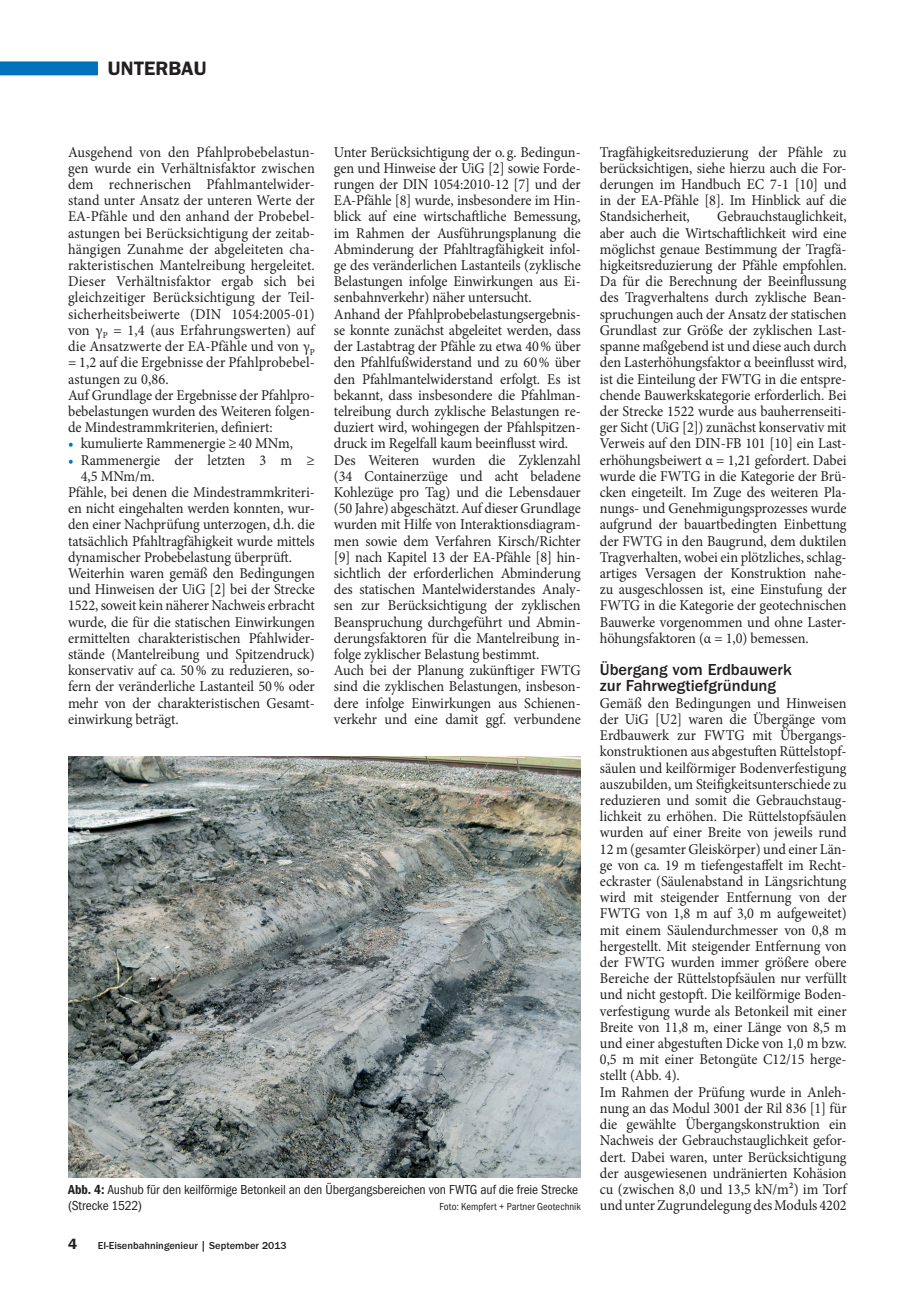
<style>
.page{position:relative;width:919px;height:1289px;background:#fff}
.page>*{position:absolute;margin:0;border:0;box-sizing:border-box;transform-origin:0 0}
.t1{font:600 19.5px "ITC Franklin Gothic Std";color:#231f20}
.CH_06_Z2{font:500 16.5px/15.8px "ITC Franklin Gothic Std";color:#231f20}
.BT_04_Fließtext{font:15px/16.2px "Minion Pro";letter-spacing:-.005em;color:#231f20;text-align:justify;scale:.95 1}
.BT_04a_Fließtext_Auf{font:15px/16.2px "Minion Pro";letter-spacing:-.005em;color:#231f20;scale:.95 1}
.t2{font:600 15px "ITC Franklin Gothic Std";color:#231f20}
.CA_08_BU{font:condensed 13.5px/16.2px "ITC Franklin Gothic Std";letter-spacing:-.005em;color:#231f20}
.t3{font:500 10.5px "ITC Franklin Gothic Std";color:#231f20}
.CA_08_BU-2{font:condensed 10.5px "ITC Franklin Gothic Std";letter-spacing:.005em;color:#231f20}
.s1{color:#0072bc}
.s2{font-family:"ITC Franklin Gothic Std Dm Cd";font-stretch:normal}
</style>
<div class="page">
<div style="left:0;top:62px;width:98px;height:13px;background:#0072bc"></div>
<img style="left:68px;top:756px;width:512px;height:421px">
<h1 class="t1" style="left:108px;top:57px;width:100px">UNTERBAU</h1>
<p class="BT_04_Fließtext" style="left:68px;top:144px;width:261px">Ausgehend von den Pfahlprobebelastun&shy;gen wurde ein Verhältnisfaktor zwischen dem rechnerischen Pfahlmantelwider&shy;stand unter Ansatz der unteren Werte der EA-Pfähle und den anhand der Probebel&shy;astungen bei Berücksichtigung der zeitab&shy;hängigen Zunahme der abgeleiteten cha&shy;rakteristischen Mantelreibung hergeleitet.<br>Dieser Verhältnisfaktor ergab sich bei gleichzeitiger Berücksichtigung der Teil&shy;sicherheitsbeiwerte (DIN 1054:2005-01) von γ<sub>P</sub> = 1,4 (aus Erfahrungswerten) auf die Ansatzwerte der EA-Pfähle und von γ<sub>P </sub>= 1,2 auf die Ergebnisse der Pfahlprobebel&shy;astungen zu 0,86.</p>
<p class="BT_04_Fließtext" style="left:68px;top:387px;width:261px">Auf Grundlage der Ergebnisse der Pfahlpro&shy;bebelastungen wurden des Weiteren folgen&shy;de Mindestrammkriterien, definiert:</p>
<p class="BT_04a_Fließtext_Auf" style="left:68px;top:435px;width:238px"><span class="s1">•</span> kumulierte Rammenergie ≥40 MNm,</p>
<p class="BT_04a_Fließtext_Auf" style="left:81px;top:451px;width:248px;text-indent:-13px"><span class="s1">•</span> Rammenergie der letzten 3 m ≥<br>4,5 MNm/m.</p>
<p class="BT_04_Fließtext" style="left:68px;top:484px;width:261px">Pfähle, bei denen die Mindestrammkriteri&shy;en nicht eingehalten werden konnten, wur&shy;den einer Nachprüfung unterzogen, d.h. die tatsächlich Pfahltragfähigkeit wurde mittels dynamischer Probebelastung überprüft.</p>
<p class="BT_04_Fließtext" style="left:68px;top:565px;width:261px">Weiterhin waren gemäß den Bedingungen und Hinweisen der UiG [2] bei der Strecke 1522, soweit kein näherer Nachweis erbracht wurde, die für die statischen Einwirkungen ermittelten charakteristischen Pfahlwider&shy;stände (Mantelreibung und Spitzendruck) konservativ auf ca. 50% zu reduzieren, so&shy;fern der veränderliche Lastanteil 50% oder mehr von der charakteristischen Gesamt&shy;einwirkung beträgt.</p>
<p class="BT_04_Fließtext" style="left:334px;top:144px;width:261px">Unter Berücksichtigung der o.g. Bedingun&shy;gen und Hinweise der UiG [2] sowie Forde&shy;rungen der DIN 1054:2010-12 [7] und der EA-Pfähle [8] wurde, insbesondere im Hin&shy;blick auf eine wirtschaftliche Bemessung, im Rahmen der Ausführungsplanung die Abminderung der Pfahltragfähigkeit infol&shy;ge des veränderlichen Lastanteils (zyklische Belastungen infolge Einwirkungen aus Ei&shy;senbahnverkehr) näher untersucht.</p>
<p class="BT_04_Fließtext" style="left:334px;top:306px;width:261px">Anhand der Pfahlprobebelastungsergebnis&shy;se konnte zunächst abgeleitet werden, dass der Lastabtrag der Pfähle zu etwa 40% über den Pfahlfußwiderstand und zu 60% über den Pfahlmantelwiderstand erfolgt. Es ist bekannt, dass insbesondere die Pfahlman&shy;telreibung durch zyklische Belastungen re&shy;duziert wird, wohingegen der Pfahlspitzen&shy;druck im Regelfall kaum beeinflusst wird.</p>
<p class="BT_04_Fließtext" style="left:334px;top:451px;width:261px">Des Weiteren wurden die Zyklenzahl (34 Containerzüge und acht beladene Kohlezüge pro Tag) und die Lebensdauer (50 Jahre) abgeschätzt. Auf dieser Grundlage wurden mit Hilfe von Interaktionsdiagram&shy;men sowie dem Verfahren Kirsch/Richter [9] nach Kapitel 13 der EA-Pfähle [8] hin&shy;sichtlich der erforderlichen Abminderung des statischen Mantelwiderstandes Analy&shy;sen zur Berücksichtigung der zyklischen Beanspruchung durchgeführt und Abmin&shy;derungsfaktoren für die Mantelreibung in&shy;folge zyklischer Belastung bestimmt.</p>
<p class="BT_04_Fließtext" style="left:334px;top:662px;width:261px">Auch bei der Planung zukünftiger FWTG sind die zyklischen Belastungen, insbeson&shy;dere infolge Einwirkungen aus Schienen&shy;verkehr und eine damit ggf. verbundene</p>
<p class="CA_08_BU" style="left:68px;top:1181px;width:511px"><span class="s2">Abb. 4:</span> Aushub für den keilförmige Betonkeil an den Übergangsbereichen von FWTG auf die freie Strecke (Strecke 1522)</p>
<p class="CA_08_BU-2" style="left:439px;top:1200px;width:143px">Foto: Kempfert + Partner Geotechnik</p>
<p class="t2" style="left:68px;top:1234px;width:10px">4</p>
<p class="t3" style="left:98px;top:1239px;width:190px">EI-Eisenbahningenieur | September 2013</p>
<p class="BT_04_Fließtext" style="left:600px;top:144px;width:261px">Tragfähigkeitsreduzierung der Pfähle zu berücksichtigen, siehe hierzu auch die For&shy;derungen im Handbuch EC 7-1 [10] und in der EA-Pfähle [8]. Im Hinblick auf die Standsicherheit,</p>
<p class="BT_04_Fließtext" style="left:600px;top:208px;width:261px;text-indent:117px">Gebrauchstauglichkeit, aber auch die Wirtschaftlichkeit wird eine möglichst genaue Bestimmung der Tragfä&shy;higkeitsreduzierung der Pfähle empfohlen.<br>Da für die Berechnung der Beeinflussung des Tragverhaltens durch zyklische Bean&shy;spruchungen auch der Ansatz der statischen Grundlast zur Größe der zyklischen Last&shy;spanne maßgebend ist und diese auch durch den Lasterhöhungsfaktor α beeinflusst wird, ist die Einteilung der FWTG in die entspre&shy;chende Bauwerkskategorie erforderlich. Bei der Strecke 1522 wurde aus bauherrenseiti&shy;ger Sicht (UiG [2]) zunächst konservativ mit Verweis auf den DIN-FB 101 [10] ein Last&shy;erhöhungsbeiwert α = 1,21 gefordert. Dabei wurde die FWTG in die Kategorie der Brü&shy;cken eingeteilt. Im Zuge des weiteren Pla&shy;nungs- und Genehmigungsprozesses wurde aufgrund der bauartbedingten Einbettung der FWTG in den Baugrund, dem duktilen Tragverhalten, wobei ein plötzliches, schlag&shy;artiges Versagen der Konstruktion nahe&shy;zu ausgeschlossen ist, eine Einstufung der FWTG in die Kategorie der geotechnischen Bauwerke vorgenommen und ohne Laster&shy;höhungsfaktoren (α = 1,0) bemessen.</p>
<p class="CH_06_Z2" style="left:600px;top:662px;width:193px">Übergang vom Erdbauwerk zur Fahrwegtiefgründung</p>
<p class="BT_04_Fließtext" style="left:600px;top:694px;width:261px">Gemäß den Bedingungen und Hinweisen der UiG [U2] waren die Übergänge vom Erdbauwerk zur FWTG mit Übergangs&shy;konstruktionen aus abgestuften Rüttelstopf&shy;säulen und keilförmiger Bodenverfestigung auszubilden, um Steifigkeitsunterschiede zu reduzieren und somit die Gebrauchstaug&shy;lichkeit zu erhöhen. Die Rüttelstopfsäulen wurden auf einer Breite von jeweils rund 12 m (gesamter Gleiskörper) und einer Län&shy;ge von ca. 19 m tiefengestaffelt im Recht&shy;eckraster (Säulenabstand in Längsrichtung wird mit steigender Entfernung von der FWTG von 1,8 m auf 3,0 m aufgeweitet) mit einem Säulendurchmesser von 0,8 m hergestellt. Mit steigender Entfernung von der FWTG wurden immer größere obere Bereiche der Rüttelstopfsäulen nur verfüllt und nicht gestopft. Die keilförmige Boden&shy;verfestigung wurde als Betonkeil mit einer Breite von 11,8 m, einer Länge von 8,5 m und einer abgestuften Dicke von 1,0 m bzw.<br>0,5 m mit einer Betongüte C12/15 herge&shy;stellt (Abb. 4).</p>
<p class="BT_04_Fließtext" style="left:600px;top:1083px;width:261px">Im Rahmen der Prüfung wurde in Anleh&shy;nung an das Modul 3001 der Ril 836 [1] für die gewählte Übergangskonstruktion ein Nachweis der Gebrauchstauglichkeit gefor&shy;dert. Dabei waren, unter Berücksichtigung der ausgewiesenen undränierten Kohäsion cu (zwischen 8,0 und 13,5 kN/m²) im Torf und unter Zugrundelegung des Moduls 4202</p>
</div>
